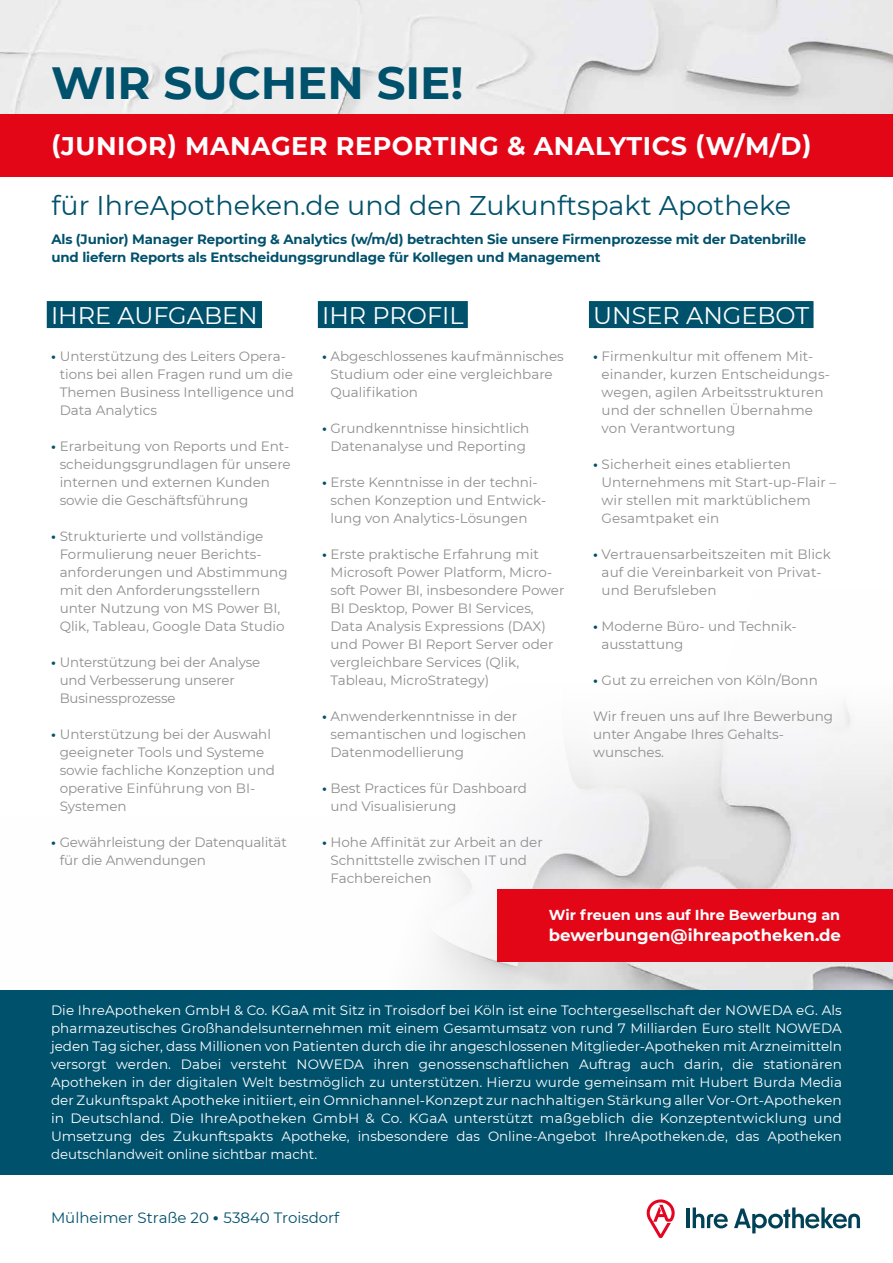
<style>
.page{position:relative;width:893px;height:1263px;background:#fff}
.page>*{position:absolute;margin:0;border:0;box-sizing:border-box;transform-origin:0 0}
.t1{font:700 45.15px "Montserrat";color:#00516c}
.t2{font:27px "Montserrat";color:#00516c}
.t3{font:700 25.5px "Montserrat";letter-spacing:.02em;color:#fff}
.t4{font:24px "Montserrat";color:#fff}
.t5{font:700 16.5px "Montserrat";color:#fff}
.t6{font:15px "Montserrat";color:#00516c}
.t7{font:700 14.4px "Montserrat";color:#fff}
.t8{font:13.5px/18px "Montserrat";color:#8e8e8d}
.t9{font:13.5px/18px "Montserrat";color:#fff;text-align:justify}
.t10{font:700 13.5px/18px "Montserrat";letter-spacing:-.01em;color:#00516c}
.s1{font-weight:700;color:#00516c}
.s2{font-weight:700;font-size:16.8px}
</style>
<div class="page">
<img style="left:0;top:0;width:893px;height:115px">
<hr style="left:686px;top:1208px;width:3px;height:20px;background:#004158">
<svg style="left:693px;top:1207px;width:35px;height:21px"></svg>
<svg style="left:734px;top:1207px;width:126px;height:26px"></svg>
<svg style="left:646px;top:1199px;width:29px;height:39px"></svg>
<div style="left:0;top:990px;width:893px;height:185px;background:#00516c"></div>
<img style="left:434px;top:702px;width:459px;height:288px">
<div style="left:0;top:115px;width:893px;height:61px;background:#e30617"></div>
<div style="left:47px;top:301px;width:215px;height:27px;background:#00516c"></div>
<div style="left:318px;top:301px;width:150px;height:27px;background:#00516c"></div>
<div style="left:589px;top:301px;width:224px;height:27px;background:#00516c"></div>
<div style="left:498px;top:889px;width:395px;height:73px;background:#e30617"></div>
<h1 class="t1" style="left:51px;top:50px;width:414px">WIR SUCHEN SIE!</h1>
<h3 class="t3" style="left:51px;top:128px;width:762px">(JUNIOR) MANAGER REPORTING &amp; ANALYTICS (W/M/D)</h3>
<h2 class="t2" style="left:51px;top:187px;width:741px">für IhreApotheken.de und den Zukunftspakt Apotheke</h2>
<p class="t10" style="left:51px;top:229px;width:756px">Als (Junior) Manager Reporting &amp; Analytics (w/m/d) betrachten Sie unsere Firmenprozesse mit der Datenbrille und liefern Reports als Entscheidungsgrundlage für Kollegen und Management</p>
<h3 class="t4" style="left:51px;top:299px;width:208px">IHRE AUFGABEN</h3>
<p class="t8" style="left:60px;top:347px;width:236px;text-indent:-9px"><span class="s1">•</span> Unterstützung des Leiters Opera&shy;tions bei allen Fragen rund um die<br>Themen Business Intelligence und<br>Data Analytics</p>
<p class="t8" style="left:60px;top:437px;width:233px;text-indent:-9px"><span class="s1">•</span> Erarbeitung von Reports und Ent&shy;scheidungsgrundlagen für unsere internen und externen Kunden sowie die Geschäftsführung</p>
<p class="t8" style="left:60px;top:527px;width:229px;text-indent:-9px"><span class="s1">•</span> Strukturierte und vollständige<br>Formulierung neuer Berichts&shy;anforderungen und Abstimmung mit den Anforderungsstellern unter Nutzung von MS Power BI,<br>Qlik, Tableau, Google Data Studio</p>
<p class="t8" style="left:60px;top:653px;width:202px;text-indent:-9px"><span class="s1">•</span> Unterstützung bei der Analyse und Verbesserung unserer<br>Businessprozesse</p>
<p class="t8" style="left:60px;top:725px;width:217px;text-indent:-9px"><span class="s1">•</span> Unterstützung bei der Auswahl geeigneter Tools und Systeme sowie fachliche Konzeption und operative Einführung von BI-<br>Systemen</p>
<p class="t8" style="left:60px;top:833px;width:229px;text-indent:-9px"><span class="s1">•</span> Gewährleistung der Datenqualität für die Anwendungen</p>
<h3 class="t4" style="left:322px;top:299px;width:143px">IHR PROFIL</h3>
<p class="t8" style="left:330px;top:347px;width:235px;text-indent:-8px"><span class="s1">•</span> Abgeschlossenes kaufmännisches<br>Studium oder eine vergleichbare<br>Qualifikation</p>
<p class="t8" style="left:322px;top:419px;width:209px;text-align:center"><span class="s1">•</span> Grundkenntnisse hinsichtlich<br>Datenanalyse und Reporting</p>
<p class="t8" style="left:330px;top:473px;width:217px;text-indent:-8px"><span class="s1">•</span> Erste Kenntnisse in der techni&shy;schen Konzeption und Entwick&shy;lung von Analytics-Lösungen</p>
<p class="t8" style="left:330px;top:545px;width:236px;text-indent:-8px"><span class="s1">•</span> Erste praktische Erfahrung mit<br>Microsoft Power Platform, Micro&shy;soft Power BI, insbesondere Power<br>BI Desktop, Power BI Services,<br>Data Analysis Expressions (DAX) und Power BI Report Server oder vergleichbare Services (Qlik,<br>Tableau, MicroStrategy)</p>
<p class="t8" style="left:330px;top:707px;width:197px;text-indent:-8px"><span class="s1">•</span> Anwenderkenntnisse in der semantischen und logischen<br>Datenmodellierung</p>
<p class="t8" style="left:330px;top:779px;width:198px;text-indent:-8px"><span class="s1">•</span> Best Practices für Dashboard und Visualisierung</p>
<p class="t8" style="left:330px;top:833px;width:214px;text-indent:-8px"><span class="s1">•</span> Hohe Affinität zur Arbeit an der<br>Schnittstelle zwischen IT und<br>Fachbereichen</p>
<h3 class="t4" style="left:593px;top:299px;width:218px">UNSER ANGEBOT</h3>
<p class="t8" style="left:602px;top:347px;width:230px;text-indent:-8px"><span class="s1">•</span> Firmenkultur mit offenem Mit&shy;einander, kurzen Entscheidungs&shy;wegen, agilen Arbeitsstrukturen und der schnellen Übernahme von Verantwortung</p>
<p class="t8" style="left:602px;top:455px;width:236px;text-indent:-8px"><span class="s1">•</span> Sicherheit eines etablierten<br>Unternehmens mit Start-up-Flair – wir stellen mit marktüblichem<br>Gesamtpaket ein</p>
<p class="t8" style="left:602px;top:545px;width:231px;text-indent:-8px"><span class="s1">•</span> Vertrauensarbeitszeiten mit Blick auf die Vereinbarkeit von Privat&shy;und Berufsleben</p>
<p class="t8" style="left:602px;top:617px;width:197px;text-indent:-8px"><span class="s1">•</span> Moderne Büro- und Technik&shy;ausstattung</p>
<p class="t8" style="left:593px;top:671px;width:226px"><span class="s1">•</span> Gut zu erreichen von Köln/Bonn</p>
<p class="t8" style="left:593px;top:707px;width:241px">Wir freuen uns auf Ihre Bewerbung unter Angabe Ihres Gehalts&shy;wunsches.</p>
<p class="t7" style="left:549px;top:904px;width:293px">Wir freuen uns auf Ihre Bewerbung an</p>
<p class="t5" style="left:549px;top:923px;width:294px">bewerbungen@ihreapotheken.de</p>
<p class="t9" style="left:51px;top:1001px;width:792px">Die IhreApotheken GmbH &amp; Co. KGaA mit Sitz in Troisdorf bei Köln ist eine Tochtergesellschaft der NOWEDA eG. Als pharmazeutisches Großhandelsunternehmen mit einem Gesamtumsatz von rund 7 Milliarden Euro stellt NOWEDA jeden Tag sicher, dass Millionen von Patienten durch die ihr angeschlossenen Mitglieder-Apotheken mit Arzneimitteln versorgt werden. Dabei versteht NOWEDA ihren genossenschaftlichen Auftrag auch darin, die stationären Apotheken in der digitalen Welt bestmöglich zu unterstützen. Hierzu wurde gemeinsam mit Hubert Burda Media der Zukunftspakt Apotheke initiiert, ein Omnichannel-Konzept zur nachhaltigen Stärkung aller Vor-Ort-Apotheken in Deutschland. Die IhreApotheken GmbH &amp; Co. KGaA unterstützt maßgeblich die Konzeptentwicklung und Umsetzung des Zukunftspakts Apotheke, insbesondere das Online-Angebot IhreApotheken.de, das Apotheken deutschlandweit online sichtbar macht.</p>
<p class="t6" style="left:51px;top:1207px;width:290px">Mülheimer Straße 20 <span class="s2">•</span> 53840 Troisdorf</p>
</div>
